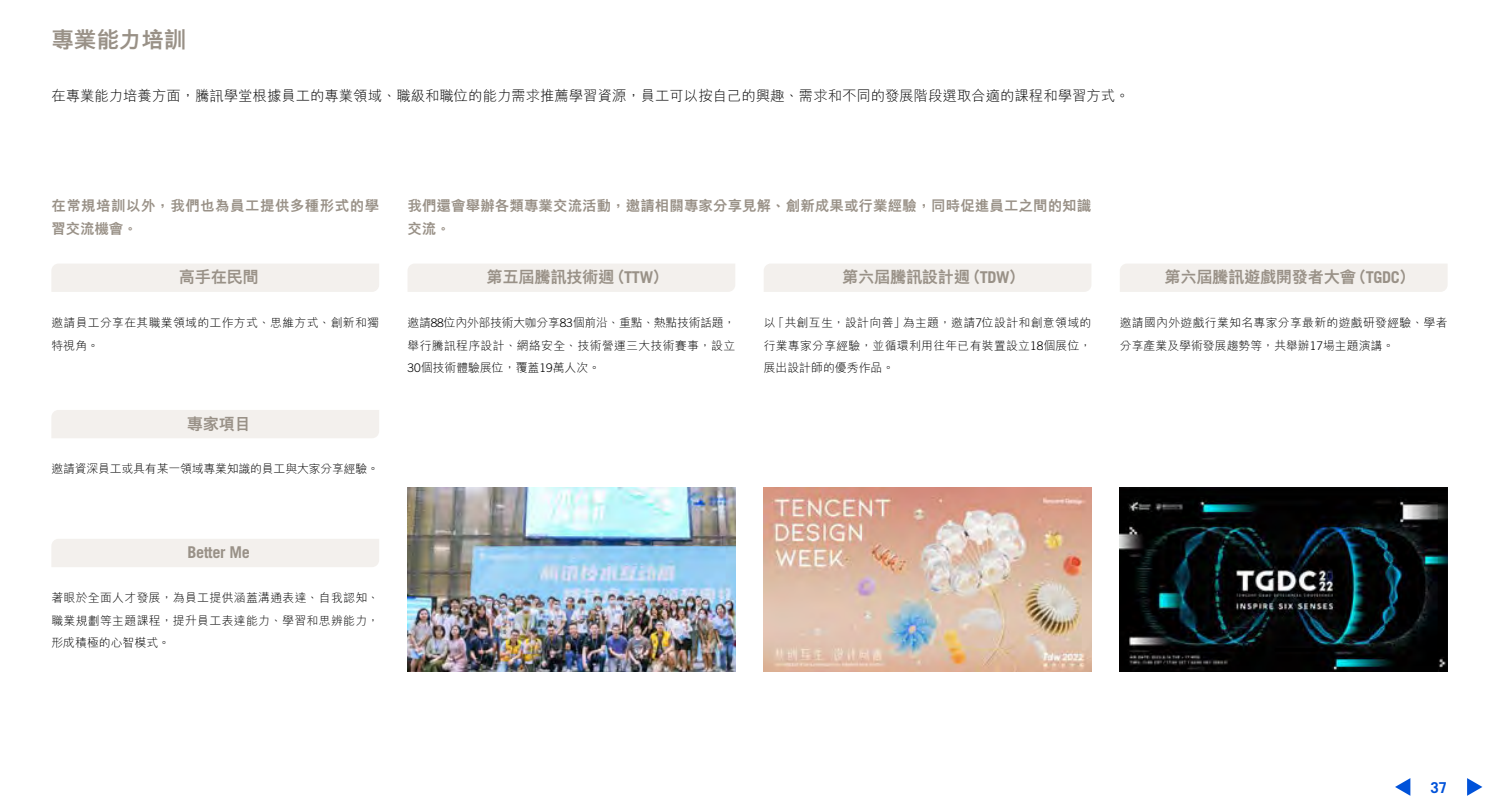
<style>
.page{position:relative;width:1499px;height:810px;background:#fff}
.page>*{position:absolute;margin:0;border:0;box-sizing:border-box;transform-origin:0 0}
._02_H2{font:800 22.5px "M Hei HK";color:#999187}
.t1{font:800 16.25px "M Hei HK";letter-spacing:-.02em;color:#999187}
.t2{font:700 16.25px "Trade Gothic LT Std";letter-spacing:-.02em;color:#999187}
.t3{font:700 15px "Trade Gothic LT Std";color:#0052d9}
._00_txt{font:300 14.38px "M Hei HK";color:#000}
._00_txt-2{font:800 14.38px/22.5px "M Hei HK";letter-spacing:.015em;color:#999187}
._00_txt-3{font:800 14.38px/22.5px "M Hei HK";letter-spacing:.04em;color:#999187}
._00_txt-4{font:300 11.88px/22.5px "M Hei HK";letter-spacing:.025em;color:#000;text-align:justify}
._00_txt-5{font:300 11.88px "M Hei HK";letter-spacing:-.015em;color:#000}
.s1{font-family:"Trade Gothic LT Std";font-weight:700}
.s2{font-family:"Trade Gothic LT Std"}
</style>
<div class="page">
<div style="left:764px;top:264px;width:327px;height:28px;background:#f3f0ed"></div>
<div style="left:1120px;top:264px;width:327px;height:28px;background:#f3f0ed"></div>
<div style="left:408px;top:264px;width:327px;height:28px;background:#f3f0ed"></div>
<img style="left:764px;top:487px;width:327px;height:184px">
<img style="left:407px;top:487px;width:328px;height:184px">
<img style="left:1120px;top:487px;width:327px;height:184px">
<div style="left:51px;top:264px;width:328px;height:28px;background:#f3f0ed"></div>
<div style="left:51px;top:410px;width:328px;height:28px;background:#f3f0ed"></div>
<div style="left:51px;top:539px;width:328px;height:28px;background:#f3f0ed"></div>
<svg style="left:1395px;top:778px;width:15px;height:17px"></svg>
<svg style="left:1467px;top:778px;width:15px;height:17px"></svg>
<p class="_02_H2" style="left:51px;top:29px;width:136px">專業能力培訓</p>
<p class="_00_txt" style="left:51px;top:86px;width:1080px">在專業能力培養方面，騰訊學堂根據員工的專業領域、職級和職位的能力需求推薦學習資源，員工可以按自己的興趣、需求和不同的發展階段選取合適的課程和學習方式。</p>
<p class="_00_txt-3" style="left:51px;top:194px;width:329px">在常規培訓以外，我們也為員工提供多種形式的學習交流機會。</p>
<p class="_00_txt-2" style="left:407px;top:194px;width:685px">我們還會舉辦各類專業交流活動，邀請相關專家分享見解、創新成果或行業經驗，同時促進員工之間的知識交流。</p>
<p class="t1" style="left:842px;top:269px;width:184px">第六屆騰訊設計週（<span class="s1">TDW</span>）</p>
<p class="_00_txt-4" style="left:764px;top:311px;width:329px">以「共創互生，設計向善」為主題，邀請<span class="s2">7</span>位設計和創意領域的行業專家分享經驗，並循環利用往年已有裝置設立<span class="s2">18</span>個展位，展出設計師的優秀作品。</p>
<p class="t1" style="left:179px;top:269px;width:81px">高手在民間</p>
<p class="_00_txt-4" style="left:51px;top:311px;width:329px">邀請員工分享在其職業領域的工作方式、思維方式、創新和獨特視角。</p>
<p class="t1" style="left:487px;top:269px;width:183px">第五屆騰訊技術週（<span class="s1">TTW</span>）</p>
<p class="_00_txt-4" style="left:407px;top:311px;width:329px">邀請<span class="s2">88</span>位內外部技術大咖分享<span class="s2">83</span>個前沿、重點、熱點技術話題，舉行騰訊程序設計、網絡安全、技術營運三大技術賽事，設立<span class="s2">30</span>個技術體驗展位，覆蓋<span class="s2">19</span>萬人次。</p>
<p class="t1" style="left:187px;top:415px;width:66px">專家項目</p>
<p class="_00_txt-5" style="left:51px;top:461px;width:329px">邀請資深員工或具有某一領域專業知識的員工與大家分享經驗。</p>
<p class="t2" style="left:188px;top:542px;width:64px">Better Me</p>
<p class="_00_txt-4" style="left:51px;top:586px;width:329px">著眼於全面人才發展，為員工提供涵蓋溝通表達、自我認知、職業規劃等主題課程，提升員工表達能力、學習和思辨能力，形成積極的心智模式。</p>
<p class="t1" style="left:1164px;top:269px;width:252px">第六屆騰訊遊戲開發者大會（<span class="s1">TGDC</span>）</p>
<p class="_00_txt-4" style="left:1120px;top:311px;width:329px">邀請國內外遊戲行業知名專家分享最新的遊戲研發經驗、學者分享產業及學術發展趨勢等，共舉辦<span class="s2">17</span>場主題演講。</p>
<p class="t3" style="left:1430px;top:778px;width:18px">37</p>
</div>
